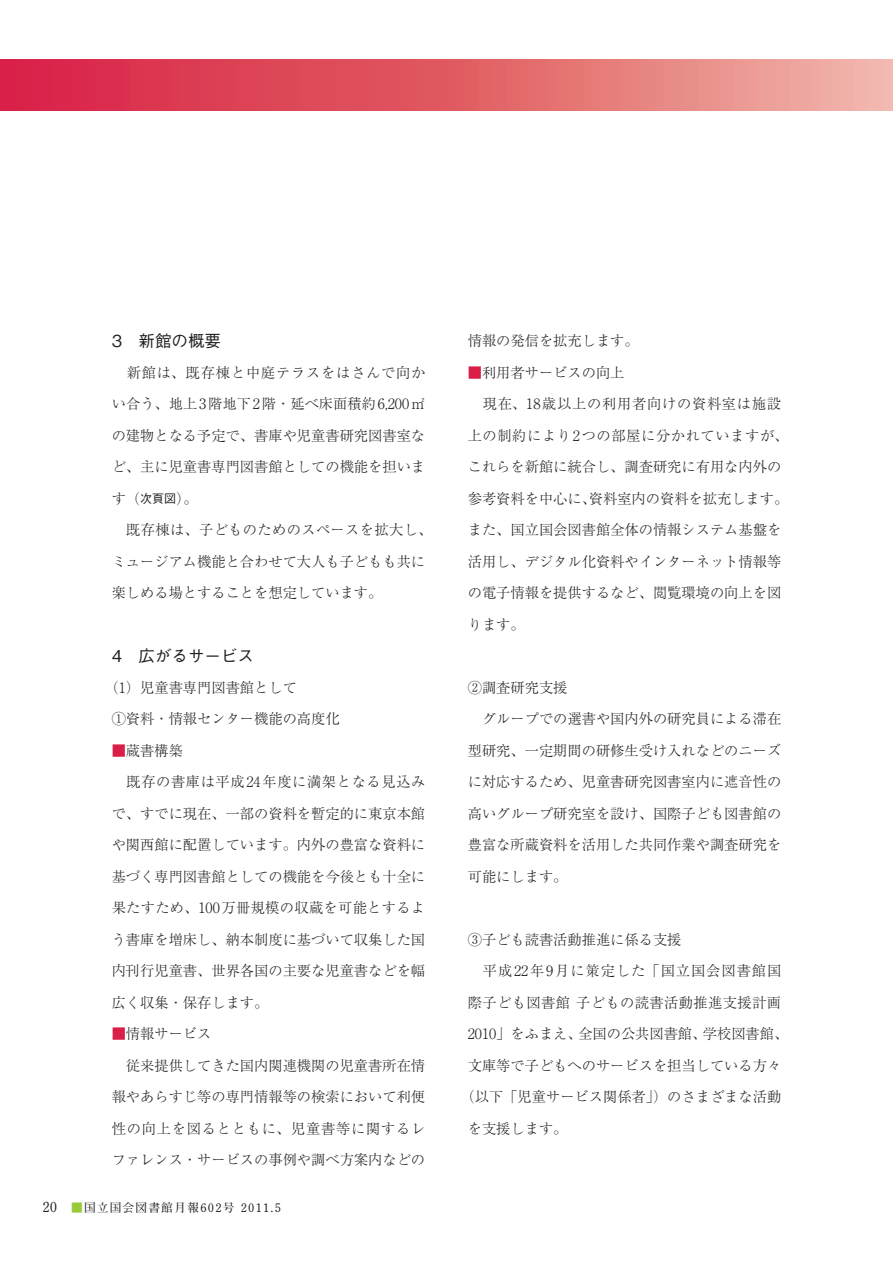
<style>
.page{position:relative;width:893px;height:1263px;background:#fff}
.page>*{position:absolute;margin:0;border:0;box-sizing:border-box;transform-origin:0 0}
.t1{font:500 16.5px "Gothic BBB Pro";color:#231f20}
.t2{font:300 14.25px "Ryumin Pro";color:#231f20}
.t3{font:300 14.25px "Ryumin Pro";letter-spacing:.04em;color:#231f20}
.t4{font:300 14.25px "Ryumin Pro";letter-spacing:.055em;color:#231f20}
.t5{font:300 14.25px "Ryumin Pro";letter-spacing:.02em;color:#231f20}
.t6{font:300 14.25px "Ryumin Pro";letter-spacing:.025em;color:#231f20}
.t7{font:300 14.25px "Ryumin Pro";letter-spacing:.05em;color:#231f20}
.t8{font:300 14.25px "Ryumin Pro";letter-spacing:.065em;color:#231f20}
.t9{font:300 14.25px "Ryumin Pro";letter-spacing:.03em;color:#231f20}
.t10{font:700 11.7px "Futo Min A101 Pro";letter-spacing:.1em;color:#231f20}
.s1{font-family:"Gothic BBB Pro";font-weight:500;font-size:12px}
.s2{color:#d91e47}
.s3{font-size:13.8px}
.s4{color:#99ca3b}
</style>
<div class="page">
<svg style="left:0;top:59px;width:893px;height:51px;background:#e2646d"></svg>
<p class="t1" style="left:112px;top:328px;width:111px">3　新館の概要</p>
<p class="t4" style="left:112px;top:361px;width:315px">　新館は、既存棟と中庭テラスをはさんで向か</p>
<p class="t2" style="left:112px;top:393px;width:315px">い合う、地上3階地下2階・延べ床面積約6,200㎡</p>
<p class="t2" style="left:112px;top:424px;width:315px">の建物となる予定で、書庫や児童書研究図書室な</p>
<p class="t2" style="left:112px;top:456px;width:315px">ど、主に児童書専門図書館としての機能を担いま</p>
<p class="t2" style="left:112px;top:487px;width:87px">す（<span class="s1">次頁図</span>）。</p>
<p class="t6" style="left:112px;top:519px;width:322px">　既存棟は、子どものためのスペースを拡大し、</p>
<p class="t2" style="left:112px;top:550px;width:315px">ミュージアム機能と合わせて大人も子どもも共に</p>
<p class="t2" style="left:112px;top:582px;width:272px">楽しめる場とすることを想定しています。</p>
<p class="t1" style="left:112px;top:643px;width:144px">4　広がるサービス</p>
<p class="t2" style="left:105px;top:676px;width:194px">（1）児童書専門図書館として</p>
<p class="t2" style="left:112px;top:708px;width:229px">①資料・情報センター機能の高度化</p>
<p class="t2" style="left:112px;top:739px;width:73px"><span class="s2">■</span>蔵書構築</p>
<p class="t3" style="left:112px;top:771px;width:315px">　既存の書庫は平成24年度に満架となる見込み</p>
<p class="t2" style="left:112px;top:802px;width:315px">で、すでに現在、一部の資料を暫定的に東京本館</p>
<p class="t2" style="left:112px;top:834px;width:315px">や関西館に配置しています。内外の豊富な資料に</p>
<p class="t2" style="left:112px;top:865px;width:315px">基づく専門図書館としての機能を今後とも十全に</p>
<p class="t5" style="left:112px;top:897px;width:315px">果たすため、100万冊規模の収蔵を可能とするよ</p>
<p class="t2" style="left:112px;top:928px;width:315px">う書庫を増床し、納本制度に基づいて収集した国</p>
<p class="t2" style="left:112px;top:960px;width:315px">内刊行児童書、世界各国の主要な児童書などを幅</p>
<p class="t2" style="left:112px;top:991px;width:158px">広く収集・保存します。</p>
<p class="t2" style="left:112px;top:1023px;width:101px"><span class="s2">■</span>情報サービス</p>
<p class="t2" style="left:112px;top:1054px;width:315px">　従来提供してきた国内関連機関の児童書所在情</p>
<p class="t2" style="left:112px;top:1086px;width:315px">報やあらすじ等の専門情報等の検索において利便</p>
<p class="t4" style="left:112px;top:1117px;width:315px">性の向上を図るとともに、児童書等に関するレ</p>
<p class="t2" style="left:112px;top:1149px;width:315px">ファレンス・サービスの事例や調べ方案内などの</p>
<p class="t10" style="left:43px;top:1198px;width:240px"><span class="s3">20　</span><span class="s4">■</span>国立国会図書館月報602号 2011.5</p>
<p class="t2" style="left:468px;top:330px;width:172px">情報の発信を拡充します。</p>
<p class="t2" style="left:468px;top:361px;width:158px"><span class="s2">■</span>利用者サービスの向上</p>
<p class="t7" style="left:468px;top:393px;width:315px">　現在、18歳以上の利用者向けの資料室は施設</p>
<p class="t3" style="left:468px;top:424px;width:322px">上の制約により2つの部屋に分かれていますが、</p>
<p class="t2" style="left:468px;top:456px;width:315px">これらを新館に統合し、調査研究に有用な内外の</p>
<p class="t2" style="left:468px;top:487px;width:322px">参考資料を中心に、資料室内の資料を拡充します。</p>
<p class="t2" style="left:468px;top:519px;width:315px">また、国立国会図書館全体の情報システム基盤を</p>
<p class="t2" style="left:468px;top:550px;width:315px">活用し、デジタル化資料やインターネット情報等</p>
<p class="t2" style="left:468px;top:582px;width:315px">の電子情報を提供するなど、閲覧環境の向上を図</p>
<p class="t2" style="left:468px;top:613px;width:58px">ります。</p>
<p class="t2" style="left:468px;top:676px;width:101px">②調査研究支援</p>
<p class="t2" style="left:468px;top:708px;width:315px">　グループでの選書や国内外の研究員による滞在</p>
<p class="t2" style="left:468px;top:739px;width:315px">型研究、一定期間の研修生受け入れなどのニーズ</p>
<p class="t2" style="left:468px;top:771px;width:315px">に対応するため、児童書研究図書室内に遮音性の</p>
<p class="t2" style="left:468px;top:802px;width:315px">高いグループ研究室を設け、国際子ども図書館の</p>
<p class="t2" style="left:468px;top:834px;width:315px">豊富な所蔵資料を活用した共同作業や調査研究を</p>
<p class="t2" style="left:468px;top:865px;width:101px">可能にします。</p>
<p class="t2" style="left:468px;top:928px;width:215px">③子ども読書活動推進に係る支援</p>
<p class="t8" style="left:468px;top:960px;width:315px">　平成22年9月に策定した「国立国会図書館国</p>
<p class="t9" style="left:468px;top:991px;width:315px">際子ども図書館 子どもの読書活動推進支援計画</p>
<p class="t2" style="left:468px;top:1023px;width:322px">2010」をふまえ、全国の公共図書館、学校図書館、</p>
<p class="t2" style="left:468px;top:1054px;width:315px">文庫等で子どもへのサービスを担当している方々</p>
<p class="t2" style="left:461px;top:1086px;width:322px">（以下「児童サービス関係者」）のさまざまな活動</p>
<p class="t2" style="left:468px;top:1117px;width:101px">を支援します。</p>
</div>
